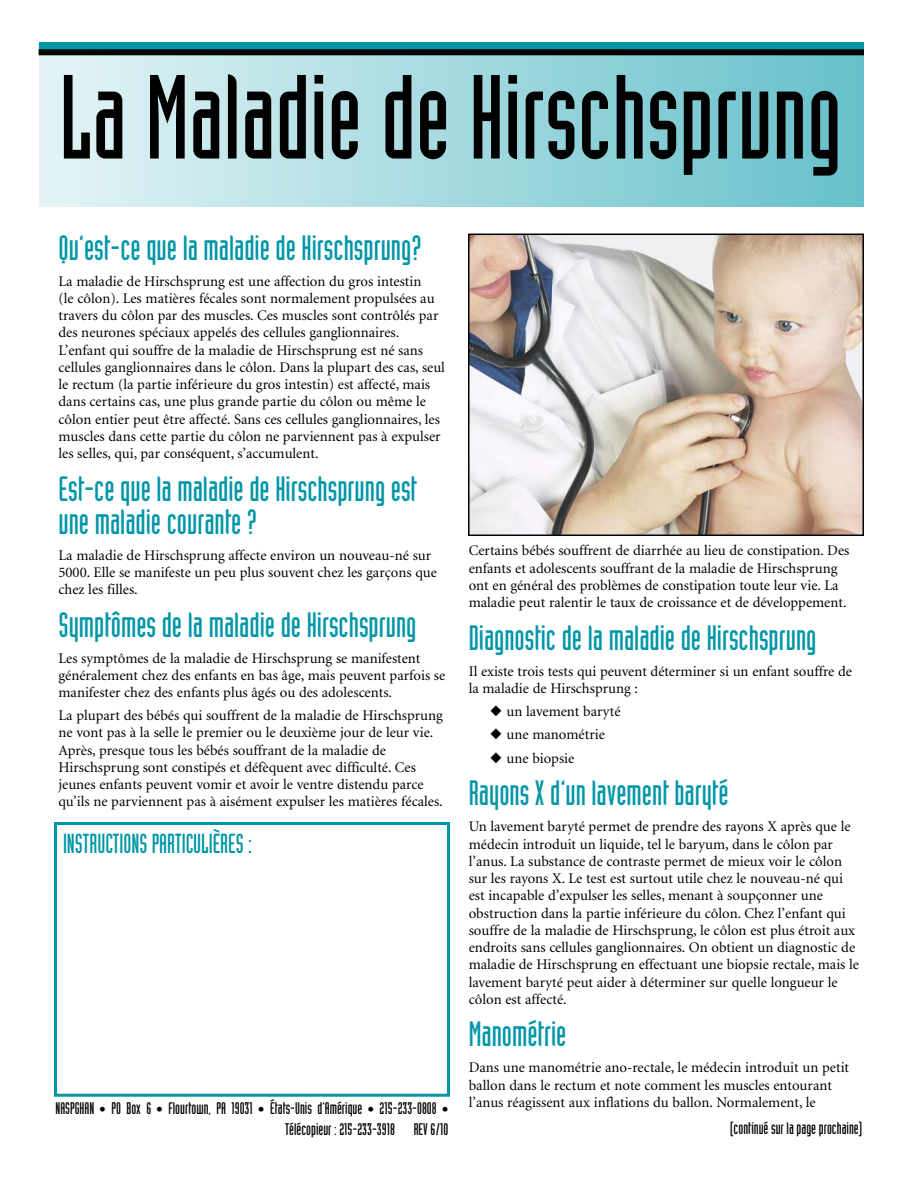
<style>
.page{position:relative;width:918px;height:1188px;background:#fff}
.page>*{position:absolute;margin:0;border:0;box-sizing:border-box;transform-origin:0 0}
.t1{font:117px "Industria Solid";color:#000}
.t2{font:34.5px/33px "Industria Solid";color:#0096a7}
.t3{font:27px "Industria Solid";color:#0096a7}
.t4{font:16.5px/20.4px "Industria Solid";color:#000;text-align:right}
.t5{font:14.7px/17.2px "Minion";color:#000}
.s1{font-size:13.5px}
</style>
<div class="page">
<div style="left:39px;top:42px;width:825px;height:164px;background:linear-gradient(to right,#e5f4f6,#66c0cb)"></div>
<div style="left:39px;top:42px;width:825px;height:12px;background:#0096a7"></div>
<div style="left:39px;top:49px;width:825px;height:6px;background:#000"></div>
<img style="left:471px;top:237px;width:390px;height:296px">
<div style="left:468px;top:234px;width:396px;height:302px;border:2px solid #000"></div>
<div style="left:54px;top:822px;width:396px;height:275px;border:3px solid #0096a7"></div>
<h1 class="t1" style="left:60px;top:75px;width:784px">La Maladie de Hirschsprung</h1>
<h2 class="t2" style="left:58px;top:233px;width:365px">Qu’est-ce que la maladie de Hirschsprung?</h2>
<p class="t5" style="left:58px;top:274px;width:388px">La maladie de Hirschsprung est une affection du gros intestin<br>(le côlon). Les matières fécales sont normalement propulsées au travers du côlon par des muscles. Ces muscles sont contrôlés par des neurones spéciaux appelés des cellules ganglionnaires.<br>L’enfant qui souffre de la maladie de Hirschsprung est né sans cellules ganglionnaires dans le côlon. Dans la plupart des cas, seul le rectum (la partie inférieure du gros intestin) est affecté, mais dans certains cas, une plus grande partie du côlon ou même le côlon entier peut être affecté. Sans ces cellules ganglionnaires, les muscles dans cette partie du côlon ne parviennent pas à expulser les selles, qui, par conséquent, s’accumulent.</p>
<h2 class="t2" style="left:58px;top:475px;width:360px">Est-ce que la maladie de Hirschsprung est une maladie courante ?</h2>
<p class="t5" style="left:58px;top:548px;width:380px">La maladie de Hirschsprung affecte environ un nouveau-né sur<br>5000. Elle se manifeste un peu plus souvent chez les garçons que chez les filles.</p>
<h2 class="t2" style="left:58px;top:611px;width:360px">Symptômes de la maladie de Hirschsprung</h2>
<p class="t5" style="left:58px;top:651px;width:388px">Les symptômes de la maladie de Hirschsprung se manifestent généralement chez des enfants en bas âge, mais peuvent parfois se manifester chez des enfants plus âgés ou des adolescents.</p>
<p class="t5" style="left:59px;top:708px;width:386px">La plupart des bébés qui souffrent de la maladie de Hirschsprung ne vont pas à la selle le premier ou le deuxième jour de leur vie.<br>Après, presque tous les bébés souffrant de la maladie de Hirschsprung sont constipés et défèquent avec difficulté. Ces jeunes enfants peuvent vomir et avoir le ventre distendu parce qu’ils ne parviennent pas à aisément expulser les matières fécales.</p>
<h3 class="t3" style="left:63px;top:834px;width:191px">INSTRUCTIONS PARTICULIÈRES :</h3>
<p class="t4" style="left:56px;top:1099px;width:394px">NASPGHAN <span class="s1">•</span> PO Box 6 <span class="s1">•</span> Flourtown, PA 19031 <span class="s1">•</span> États-Unis d’Amérique <span class="s1">•</span> 215-233-0808 <span class="s1">•<br></span>Télécopieur : 215-233-3918 REV 6/10</p>
<p class="t5" style="left:469px;top:543px;width:382px">Certains bébés souffrent de diarrhée au lieu de constipation. Des enfants et adolescents souffrant de la maladie de Hirschsprung ont en général des problèmes de constipation toute leur vie. La maladie peut ralentir le taux de croissance et de développement.</p>
<h2 class="t2" style="left:469px;top:624px;width:349px">Diagnostic de la maladie de Hirschsprung</h2>
<p class="t5" style="left:469px;top:664px;width:385px">Il existe trois tests qui peuvent déterminer si un enfant souffre de la maladie de Hirschsprung :</p>
<p class="t5" style="left:490px;top:704px;width:132px">◆ un lavement baryté</p>
<p class="t5" style="left:490px;top:727px;width:116px">◆ une manométrie</p>
<p class="t5" style="left:490px;top:750px;width:86px">◆ une biopsie</p>
<h2 class="t2" style="left:469px;top:779px;width:261px">Rayons X d’un lavement baryté</h2>
<p class="t5" style="left:469px;top:819px;width:392px">Un lavement baryté permet de prendre des rayons X après que le médecin introduit un liquide, tel le baryum, dans le côlon par l’anus. La substance de contraste permet de mieux voir le côlon sur les rayons X. Le test est surtout utile chez le nouveau-né qui est incapable d’expulser les selles, menant à soupçonner une obstruction dans la partie inférieure du côlon. Chez l’enfant qui souffre de la maladie de Hirschsprung, le côlon est plus étroit aux endroits sans cellules ganglionnaires. On obtient un diagnostic de maladie de Hirschsprung en effectuant une biopsie rectale, mais le lavement baryté peut aider à déterminer sur quelle longueur le côlon est affecté.</p>
<h2 class="t2" style="left:469px;top:1020px;width:99px">Manométrie</h2>
<p class="t5" style="left:469px;top:1060px;width:382px">Dans une manométrie ano-rectale, le médecin introduit un petit ballon dans le rectum et note comment les muscles entourant l’anus réagissent aux inflations du ballon. Normalement, le</p>
<p class="t4" style="left:730px;top:1119px;width:134px">(continué sur la page prochaine)</p>
</div>
